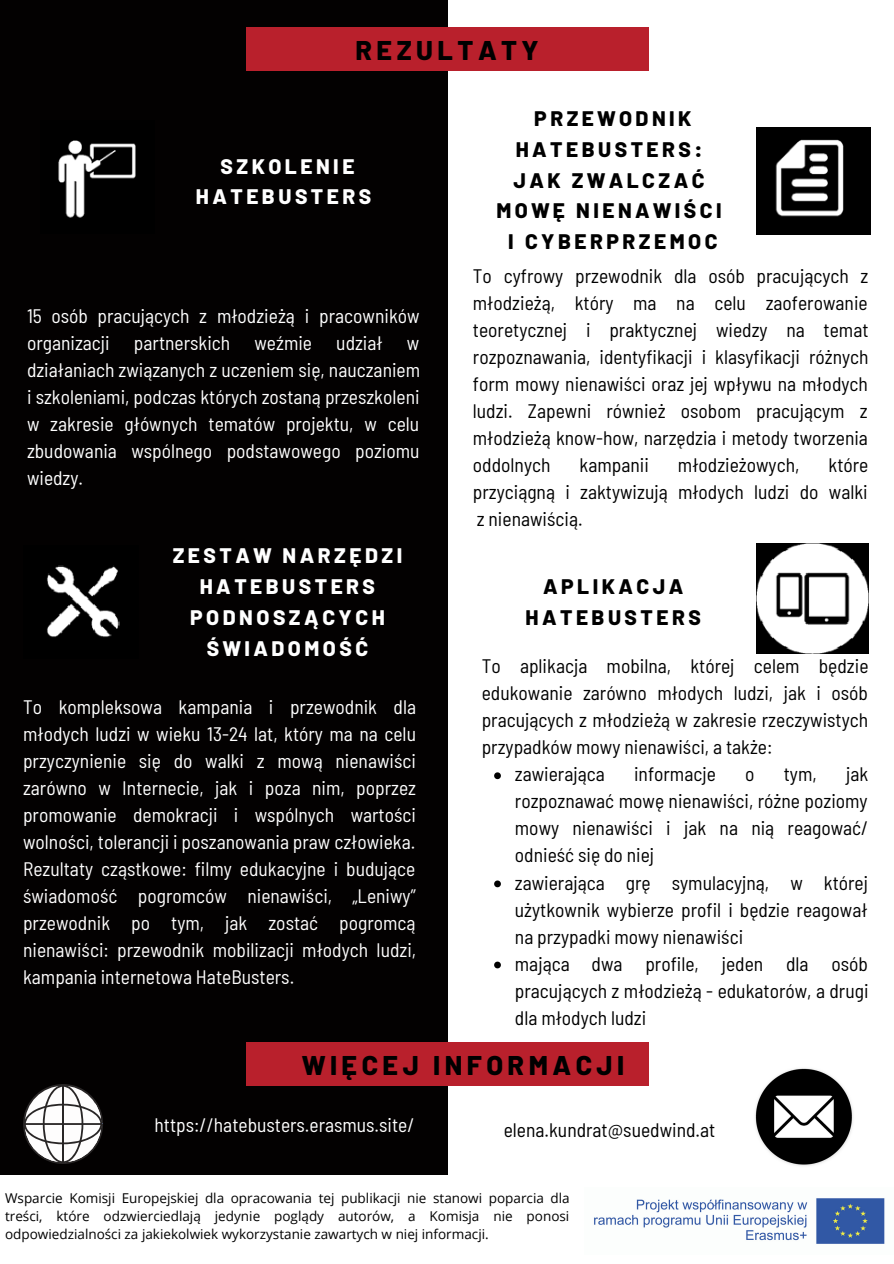
<style>
.page{position:relative;width:894px;height:1264px;background:#fff}
.page>*{position:absolute;margin:0;border:0;box-sizing:border-box;transform-origin:0 0}
.t1{font:800 27px "Barlow";letter-spacing:.165em;color:#000}
.t2{font:800 21px/30.8px "Barlow";letter-spacing:.165em;color:#000;text-align:center}
.t3{font:800 21px/30.8px "Barlow";letter-spacing:.165em;color:#fff;text-align:center}
.t4{font:semi-condensed 19.5px/27px "Barlow";color:#000;text-align:justify}
.t5{font:semi-condensed 19.5px/27px "Barlow";color:#fff;text-align:justify}
.t6{font:semi-condensed 19.5px/27px "Barlow";color:#fefdfd;text-align:justify}
.t7{font:13.5px/18px "Open Sans";color:#000;text-align:justify}
</style>
<div class="page">
<div style="left:0;top:0;width:447px;height:1174px;background:#030101"></div>
<div style="left:246px;top:27px;width:402px;height:44px;background:#b9202c"></div>
<img style="left:58px;top:140px;width:78px;height:78px">
<img style="left:756px;top:127px;width:114px;height:107px">
<img style="left:47px;top:565px;width:73px;height:72px">
<img style="left:756px;top:543px;width:112px;height:110px">
<svg style="left:23px;top:1084px;width:80px;height:79px"></svg>
<hr style="left:62px;top:1085px;width:2px;height:77px;background:#292626">
<hr style="left:25px;top:1123px;width:76px;height:1px;background:#292626">
<div style="left:246px;top:1041px;width:402px;height:44px;background:#b9202c"></div>
<img style="left:755px;top:1068px;width:98px;height:98px">
<svg style="left:494px;top:772px;width:6px;height:7px"></svg>
<svg style="left:494px;top:880px;width:6px;height:7px"></svg>
<svg style="left:494px;top:961px;width:6px;height:7px"></svg>
<img style="left:594px;top:1198px;width:291px;height:46px">
<p class="t1" style="left:355px;top:33px;width:185px">REZULTATY</p>
<p class="t3" style="left:196px;top:150px;width:177px">SZKOLENIE<br>HATEBUSTERS</p>
<p class="t5" style="left:27px;top:302px;width:394px">15 osób pracujących z młodzieżą i pracowników organizacji partnerskich weźmie udział w działaniach związanych z uczeniem się, nauczaniem i szkoleniami, podczas których zostaną przeszkoleni w zakresie głównych tematów projektu, w celu zbudowania wspólnego podstawowego poziomu wiedzy.</p>
<p class="t3" style="left:173px;top:539px;width:231px">ZESTAW NARZĘDZI<br>HATEBUSTERS<br>PODNOSZĄCYCH<br>ŚWIADOMOŚĆ</p>
<p class="t5" style="left:23px;top:692px;width:394px">To kompleksowa kampania i przewodnik dla młodych ludzi w wieku 13-24 lat, który ma na celu przyczynienie się do walki z mową nienawiści zarówno w Internecie, jak i poza nim, poprzez promowanie demokracji i wspólnych wartości wolności, tolerancji i poszanowania praw człowieka.</p>
<p class="t6" style="left:23px;top:854px;width:394px">Rezultaty cząstkowe: filmy edukacyjne i budujące świadomość pogromców nienawiści, „Leniwy” przewodnik po tym, jak zostać pogromcą nienawiści: przewodnik mobilizacji młodych ludzi, kampania internetowa HateBusters.</p>
<p class="t2" style="left:515px;top:102px;width:188px">PRZEWODNIK<br>HATEBUSTERS:</p>
<p class="t2" style="left:513px;top:164px;width:192px">JAK ZWALCZAĆ</p>
<p class="t2" style="left:496px;top:194px;width:227px">MOWĘ NIENAWIŚCI</p>
<p class="t2" style="left:508px;top:225px;width:211px">I CYBERPRZEMOC</p>
<p class="t4" style="left:473px;top:261px;width:397px">To cyfrowy przewodnik dla osób pracujących z młodzieżą, który ma na celu zaoferowanie teoretycznej i praktycznej wiedzy na temat rozpoznawania, identyfikacji i klasyfikacji różnych form mowy nienawiści oraz jej wpływu na młodych ludzi. Zapewni również osobom pracującym z młodzieżą know-how, narzędzia i metody tworzenia oddolnych</p>
<p class="t4" style="left:579px;top:450px;width:71px">kampanii</p>
<p class="t4" style="left:677px;top:450px;width:123px">młodzieżowych,</p>
<p class="t4" style="left:473px;top:450px;width:397px;text-indent:355px">które przyciągną i zaktywizują młodych ludzi do walki z nienawiścią.</p>
<p class="t2" style="left:525px;top:570px;width:177px">APLIKACJA<br>HATEBUSTERS</p>
<p class="t4" style="left:481px;top:652px;width:388px">To aplikacja mobilna, której celem będzie edukowanie zarówno młodych ludzi, jak i osób pracujących z młodzieżą w zakresie rzeczywistych przypadków mowy nienawiści, a także:</p>
<p class="t4" style="left:515px;top:760px;width:91px">zawierająca</p>
<p class="t4" style="left:634px;top:760px;width:83px">informacje</p>
<p class="t4" style="left:745px;top:760px;width:11px">o</p>
<p class="t4" style="left:783px;top:760px;width:34px">tym,</p>
<p class="t4" style="left:515px;top:760px;width:355px;text-indent:331px">jak rozpoznawać mowę nienawiści, różne poziomy mowy nienawiści i jak na nią reagować/ odnieść się do niej</p>
<p class="t4" style="left:515px;top:868px;width:354px">zawierająca grę symulacyjną, w której użytkownik wybierze profil i będzie reagował na przypadki mowy nienawiści</p>
<p class="t4" style="left:515px;top:949px;width:355px">mająca dwa profile, jeden dla osób pracujących z młodzieżą - edukatorów, a drugi dla młodych ludzi</p>
<p class="t1" style="left:302px;top:1047px;width:323px">WIĘCEJ INFORMACJI</p>
<p class="t5" style="left:154px;top:1110px;width:261px">https://hatebusters.erasmus.site/</p>
<p class="t4" style="left:503px;top:1115px;width:213px">elena.kundrat@suedwind.at</p>
<p class="t7" style="left:5px;top:1188px;width:566px">Wsparcie Komisji Europejskiej dla opracowania tej publikacji nie stanowi poparcia dla treści, które odzwierciedlają jedynie poglądy autorów, a Komisja nie ponosi odpowiedzialności za jakiekolwiek wykorzystanie zawartych w niej informacji.</p>
</div>
